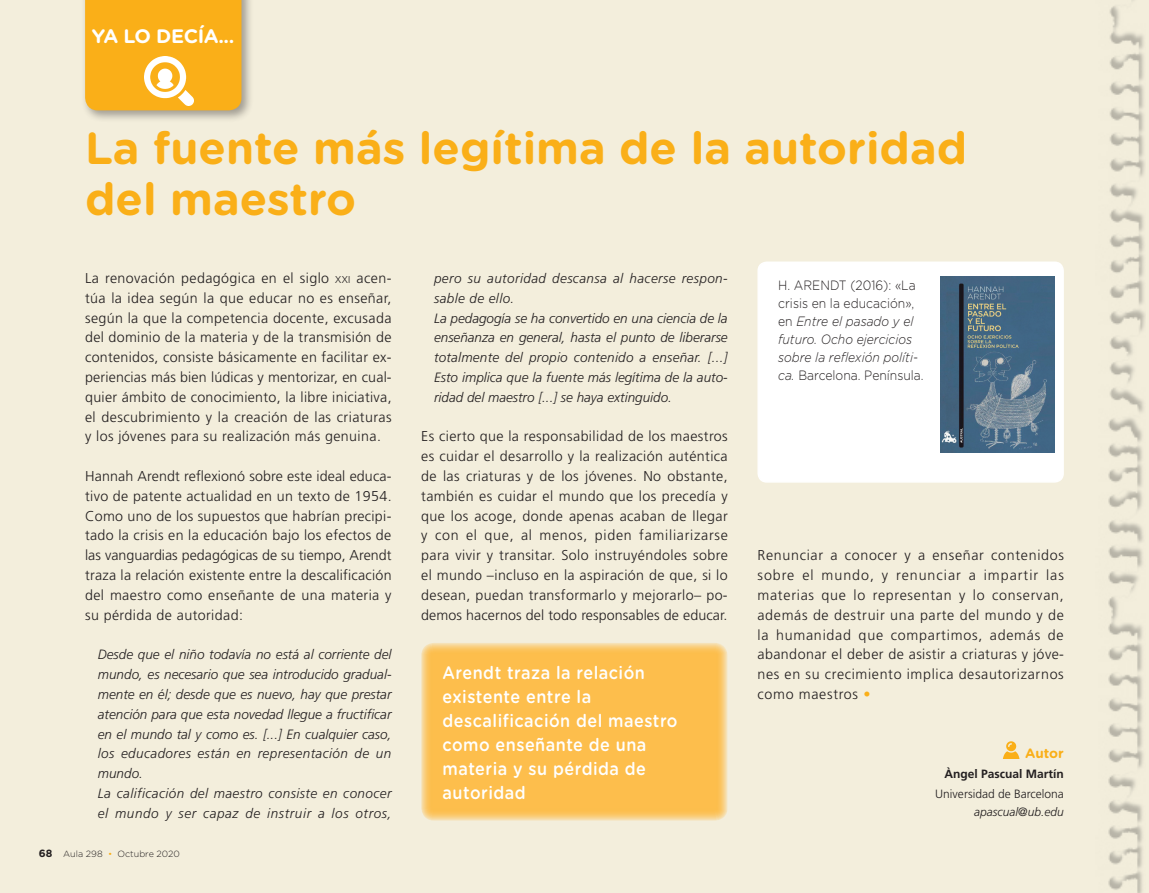
<style>
.page{position:relative;width:1149px;height:893px;background:#fff}
.page>*{position:absolute;margin:0;border:0;box-sizing:border-box;transform-origin:0 0}
.t1{font:700 45px/51px "Gotham Rounded";color:#faaf18}
.t2{font:700 19.5px "Gotham Rounded";letter-spacing:-.02em;color:#fff}
.t3{font:500 18px/24px "Gotham Rounded";letter-spacing:.03em;color:#fff;scale:.9 1}
.text{font:300 14.25px/19.8px "Frutiger LT Std";letter-spacing:.03em;color:#231f20;text-align:justify}
.cite{font:italic 300 13.5px/19.8px "Frutiger LT Std";letter-spacing:.03em;color:#231f20;text-align:justify}
.table_text{font:italic 300 13.5px/18px "Gotham Rounded";color:#231f20;scale:.9 1}
.t4{font:700 13.5px "Gotham Rounded";letter-spacing:-.005em;color:#faaf18}
.col_position{font:300 12px "Frutiger LT Std";color:#231f20}
.col_author{font:700 12px "Frutiger LT Std";color:#231f20}
.col_mail{font:italic 300 12px "Frutiger LT Std";color:#231f20}
.t5{font:300 9px "Gotham Rounded";color:#231f20}
.s1{font-size:10.05px}
.s2{font-weight:700;font-size:10.5px}
.s3{color:#faaf18}
.s4{font-style:normal}
</style>
<div class="page">
<div style="left:0;top:0;width:1148px;height:893px;background:#f3eedc"></div>
<div style="left:81px;top:0;width:173px;height:123px;background:#231f20;opacity:.4"></div>
<div style="left:85px;top:0;width:156px;height:110px;background:#faaf18"></div>
<img style="left:144px;top:56px;width:49px;height:49px">
<img style="left:1108px;top:0;width:36px;height:893px">
<div style="left:758px;top:262px;width:304px;height:220px;background:#fff;border-radius:9px"></div>
<div style="left:757px;top:261px;width:306px;height:222px;border:2px solid #fff;border-radius:9px"></div>
<img style="left:940px;top:276px;width:114px;height:177px">
<img style="left:1003px;top:741px;width:17px;height:17px">
<div style="left:421px;top:643px;width:306px;height:178px;background:#fdbe4c;border-radius:13px"></div>
<p class="t2" style="left:92px;top:22px;width:144px">YA LO DECÍA...</p>
<p class="t1" style="left:85px;top:121px;width:883px">La fuente más legítima de la autoridad del maestro</p>
<p class="text" style="left:85px;top:268px;width:308px">La renovación pedagógica en el siglo <span class="s1">xxi</span> acen&shy;túa la idea según la que educar no es enseñar, según la que la competencia docente, excusada del dominio de la materia y de la transmisión de contenidos, consiste básicamente en facilitar ex&shy;periencias más bien lúdicas y mentorizar, en cual&shy;quier ámbito de conocimiento, la libre iniciativa, el descubrimiento y la creación de las criaturas y los jóvenes para su realización más genuina.</p>
<p class="text" style="left:85px;top:466px;width:308px">Hannah Arendt reflexionó sobre este ideal educa&shy;tivo de patente actualidad en un texto de 1954.<br>Como uno de los supuestos que habrían precipi&shy;tado la crisis en la educación bajo los efectos de las vanguardias pedagógicas de su tiempo, Arendt traza la relación existente entre la descalificación del maestro como enseñante de una materia y su pérdida de autoridad:</p>
<p class="cite" style="left:98px;top:645px;width:295px">Desde que el niño todavía no está al corriente del mundo, es necesario que sea introducido gradual&shy;mente en él; desde que es nuevo, hay que prestar atención para que esta novedad llegue a fructificar en el mundo tal y como es. [...] En cualquier caso, los educadores están en representación de un mundo.</p>
<p class="cite" style="left:98px;top:783px;width:295px">La calificación del maestro consiste en conocer el mundo y ser capaz de instruir a los otros,</p>
<p class="t5" style="left:39px;top:848px;width:143px"><span class="s2">68</span> Aula 298 <span class="s3">•</span> Octubre 2020</p>
<p class="cite" style="left:434px;top:269px;width:295px">pero su autoridad descansa al hacerse respon&shy;sable de ello.</p>
<p class="cite" style="left:434px;top:308px;width:295px">La pedagogía se ha convertido en una ciencia de la enseñanza en general, hasta el punto de liberarse totalmente del propio contenido a enseñar. [...] Esto implica que la fuente más legítima de la auto&shy;ridad del maestro [...] se haya extinguido.</p>
<p class="text" style="left:421px;top:427px;width:308px">Es cierto que la responsabilidad de los maestros es cuidar el desarrollo y la realización auténtica de las criaturas y de los jóvenes. No obstante, también es cuidar el mundo que los precedía y que los acoge, donde apenas acaban de llegar y con el que, al menos, piden familiarizarse para vivir y transitar. Solo instruyéndoles sobre el mundo –incluso en la aspiración de que, si lo desean, puedan transformarlo y mejorarlo– po&shy;demos hacernos del todo responsables de educar.</p>
<p class="t3" style="left:442px;top:660px;width:262px">Arendt traza la relación existente entre la descalificación del maestro como enseñante de una materia y su pérdida de autoridad</p>
<p class="table_text" style="left:778px;top:276px;width:163px"><span class="s4">H. ARENDT (2016): «La crisis en la educación», en</span> Entre el pasado y el futuro. Ocho ejercicios sobre la reflexión políti&shy;ca. <span class="s4">Barcelona. Península.</span></p>
<p class="text" style="left:757px;top:546px;width:308px">Renunciar a conocer y a enseñar contenidos sobre el mundo, y renunciar a impartir las materias que lo representan y lo conservan, además de destruir una parte del mundo y de la humanidad que compartimos, además de abandonar el deber de asistir a criaturas y jóve&shy;nes en su crecimiento implica desautorizarnos como maestros <span class="s3">•</span></p>
<p class="t4" style="left:1024px;top:744px;width:40px">Autor</p>
<p class="col_author" style="left:944px;top:767px;width:121px">Àngel Pascual Martín</p>
<p class="col_position" style="left:935px;top:787px;width:130px">Universidad de Barcelona</p>
<p class="col_mail" style="left:973px;top:805px;width:91px">apascual@ub.edu</p>
</div>
